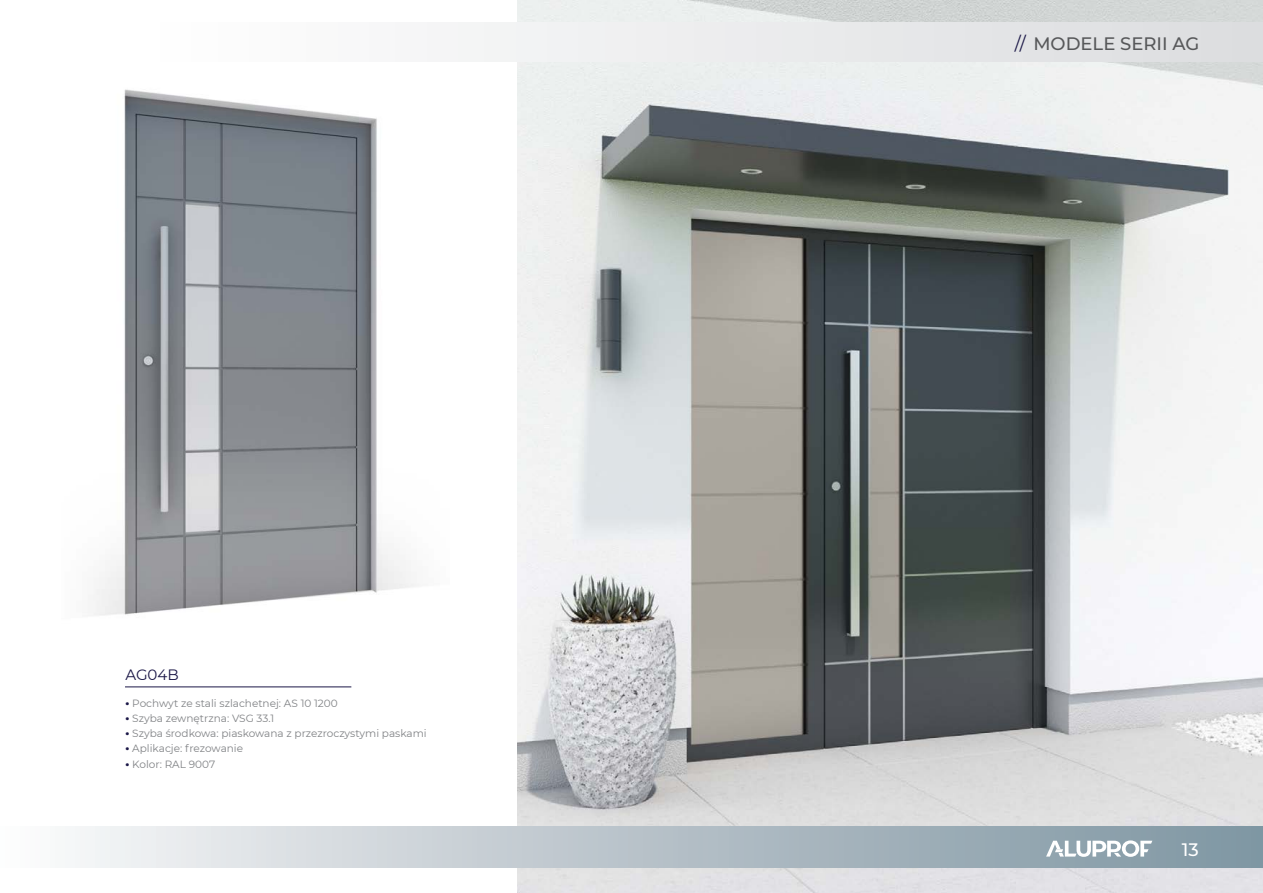
<style>
.page{position:relative;width:1263px;height:893px;background:#fff}
.page>*{position:absolute;margin:0;border:0;box-sizing:border-box;transform-origin:0 0}
.t1{font:500 18px "Montserrat";color:#57585a}
.t2{font:500 18px "Montserrat";color:#fff}
.t3{font:15px "Montserrat";color:#1b1747}
.t4{font:10.5px "Montserrat";color:#808285}
.s1{font-family:"Calibri";font-weight:300;color:#1b1747}
.s2{font-weight:400;color:#1b1747}
</style>
<div class="page">
<img style="left:518px;top:0;width:745px;height:893px">
<div style="left:141px;top:23px;width:1122px;height:38px;background:linear-gradient(to right,#fff,#dbdddf)"></div>
<hr style="left:125px;top:686px;width:226px;height:1px;background:#1b1747">
<div style="left:0;top:827px;width:1263px;height:41px;background:linear-gradient(to right,#f9f8f9,#7c929f)"></div>
<img style="left:93px;top:89px;width:326px;height:526px">
<svg style="left:1046px;top:840px;width:106px;height:17px"></svg>
<p class="t3" style="left:125px;top:665px;width:55px">AG04B</p>
<p class="t4" style="left:125px;top:696px;width:215px"><span class="s1">•</span> Pochwyt ze stali szlachetnej: AS 10 1200</p>
<p class="t4" style="left:125px;top:711px;width:151px"><span class="s1">•</span> Szyba zewnętrzna: VSG 33.1</p>
<p class="t4" style="left:125px;top:726px;width:304px"><span class="s1">•</span> Szyba środkowa: piaskowana z przezroczystymi paskami</p>
<p class="t4" style="left:125px;top:741px;width:120px"><span class="s1">•</span> Aplikacje: frezowanie</p>
<p class="t4" style="left:125px;top:756px;width:92px"><span class="s1">•</span> Kolor: RAL 9007</p>
<p class="t1" style="left:1015px;top:31px;width:186px"><span class="s2">//</span> MODELE SERII AG</p>
<h1 class="t2" style="left:1182px;top:837px;width:18px">13</h1>
</div>
